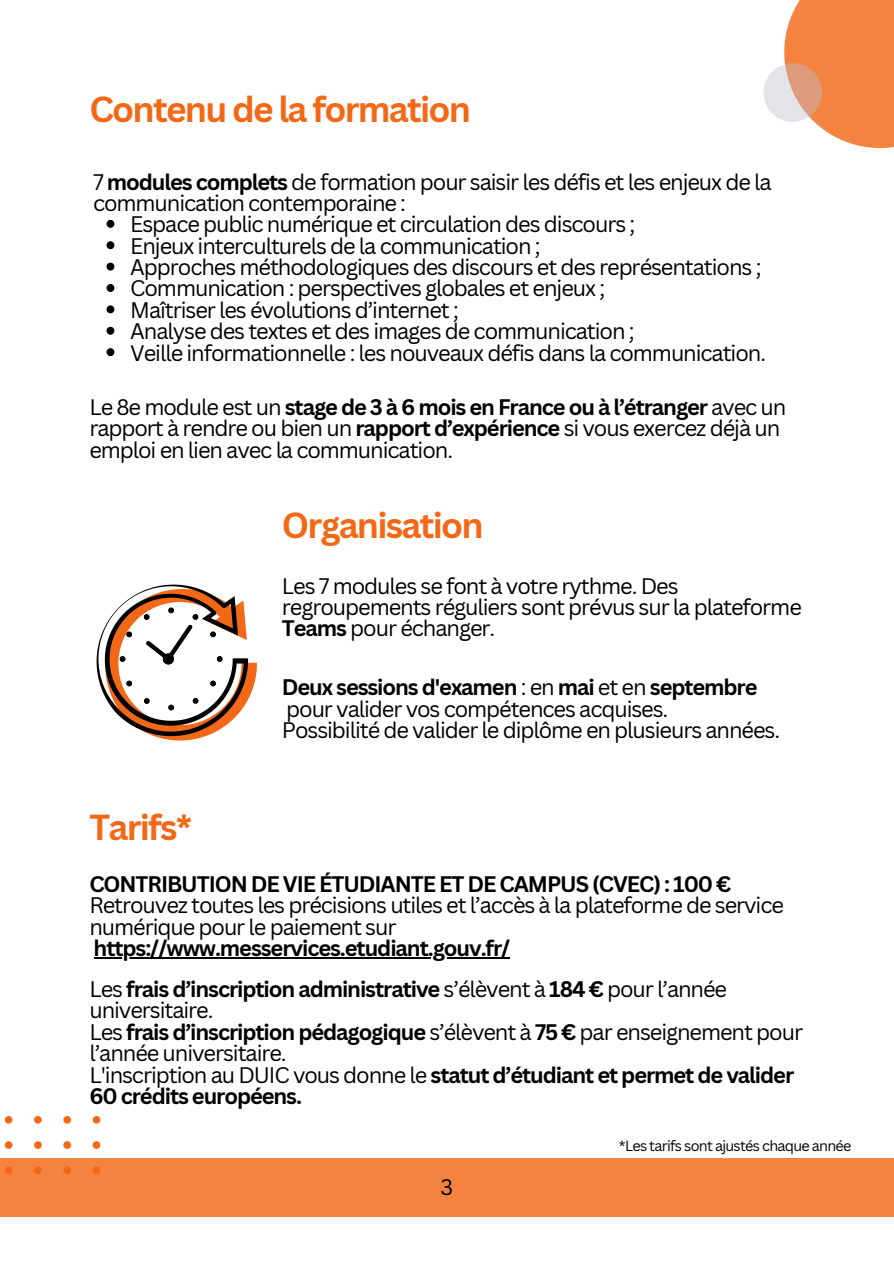
<style>
.page{position:relative;width:894px;height:1264px;background:#fff}
.page>*{position:absolute;margin:0;border:0;box-sizing:border-box;transform-origin:0 0}
.t1{font:700 35.25px "Canva Sans";letter-spacing:-.05em;color:#f36816}
.t2{font:21.9px/21.3px "Canva Sans";letter-spacing:-.05em;color:#000}
.t3{font:700 21.9px/21.3px "Canva Sans";letter-spacing:-.05em;color:#000}
.t4{font:14.4px "Canva Sans";letter-spacing:-.05em;color:#000}
.s1{font-weight:700}
.s2{font-weight:400}
</style>
<div class="page">
<svg style="left:96px;top:584px;width:161px;height:156px"></svg>
<svg style="left:106px;top:220px;width:8px;height:8px"></svg>
<svg style="left:106px;top:241px;width:8px;height:8px"></svg>
<svg style="left:106px;top:263px;width:8px;height:7px"></svg>
<svg style="left:106px;top:284px;width:8px;height:8px"></svg>
<svg style="left:106px;top:305px;width:8px;height:8px"></svg>
<svg style="left:106px;top:327px;width:8px;height:8px"></svg>
<svg style="left:106px;top:348px;width:8px;height:8px"></svg>
<hr style="left:94px;top:957px;width:415px;height:1px;background:#000">
<div style="left:0;top:1157px;width:893px;height:59px;background:#f58340"></div>
<svg style="left:763px;top:0;width:130px;height:149px"></svg>
<svg style="left:93px;top:1166px;width:7px;height:8px"></svg>
<svg style="left:63px;top:1166px;width:8px;height:8px"></svg>
<svg style="left:34px;top:1166px;width:8px;height:8px"></svg>
<svg style="left:5px;top:1166px;width:7px;height:8px"></svg>
<svg style="left:93px;top:1141px;width:7px;height:7px"></svg>
<svg style="left:63px;top:1141px;width:8px;height:7px"></svg>
<svg style="left:34px;top:1141px;width:8px;height:7px"></svg>
<svg style="left:5px;top:1141px;width:7px;height:7px"></svg>
<svg style="left:93px;top:1116px;width:7px;height:7px"></svg>
<svg style="left:63px;top:1116px;width:8px;height:7px"></svg>
<svg style="left:34px;top:1116px;width:8px;height:7px"></svg>
<svg style="left:5px;top:1116px;width:7px;height:7px"></svg>
<h1 class="t1" style="left:89px;top:84px;width:383px">Contenu de la formation</h1>
<h2 class="t2" style="left:93px;top:170px;width:680px">7 <span class="s1">modules complets</span> de formation pour saisir les défis et les enjeux de la communication contemporaine :</h2>
<p class="t2" style="left:130px;top:213px;width:506px">Espace public numérique et circulation des discours ;</p>
<p class="t2" style="left:130px;top:234px;width:412px">Enjeux interculturels de la communication ;</p>
<p class="t2" style="left:130px;top:256px;width:632px">Approches méthodologiques des discours et des représentations ;</p>
<p class="t2" style="left:130px;top:277px;width:476px">Communication : perspectives globales et enjeux ;</p>
<p class="t2" style="left:130px;top:299px;width:330px">Maîtriser les évolutions d’internet ;</p>
<p class="t2" style="left:130px;top:320px;width:505px">Analyse des textes et des images de communication ;</p>
<p class="t2" style="left:130px;top:341px;width:637px">Veille informationnelle : les nouveaux défis dans la communication.</p>
<h2 class="t2" style="left:89px;top:396px;width:698px">Le 8e module est un <span class="s1">stage de 3 à 6 mois en France ou à l’étranger</span> avec un rapport à rendre ou bien un <span class="s1">rapport d’expérience</span> si vous exercez déjà un emploi en lien avec la communication.</h2>
<p class="t1" style="left:282px;top:500px;width:203px">Organisation</p>
<h1 class="t2" style="left:282px;top:574px;width:521px">Les 7 modules se font à votre rythme. Des regroupements réguliers sont prévus sur la plateforme<br><span class="s1">Teams</span> pour échanger.</h1>
<p class="t2" style="left:282px;top:676px;width:477px"><span class="s1">Deux sessions d'examen</span> : en <span class="s1">mai</span> et en <span class="s1">septembre </span>pour valider vos compétences acquises.</p>
<p class="t2" style="left:282px;top:718px;width:499px">Possibilité de valider le diplôme en plusieurs années.</p>
<p class="t1" style="left:89px;top:802px;width:104px">Tarifs*</p>
<p class="t3" style="left:89px;top:872px;width:643px">CONTRIBUTION DE VIE ÉTUDIANTE ET DE CAMPUS (CVEC) : 100 €</p>
<h2 class="t2" style="left:89px;top:894px;width:696px">Retrouvez toutes les précisions utiles et l’accès à la plateforme de service numérique pour le paiement sur</h2>
<p class="t3" style="left:94px;top:936px;width:418px">https://www.messervices.etudiant.gouv.fr/</p>
<p class="t2" style="left:89px;top:977px;width:715px">Les <span class="s1">frais d’inscription administrative</span> s’élèvent à <span class="s1">184 €</span> pour l’année universitaire.<br>Les <span class="s1">frais d’inscription pédagogique</span> s’élèvent à <span class="s1">75 €</span> par enseignement pour l’année universitaire.</p>
<h2 class="t3" style="left:89px;top:1063px;width:706px"><span class="s2">L'inscription au DUIC vous donne le</span> statut d’étudiant et permet de valider<br>60 crédits européens.</h2>
<h1 class="t2" style="left:440px;top:1176px;width:14px">3</h1>
<p class="t4" style="left:618px;top:1135px;width:234px">*Les tarifs sont ajustés chaque année</p>
</div>
